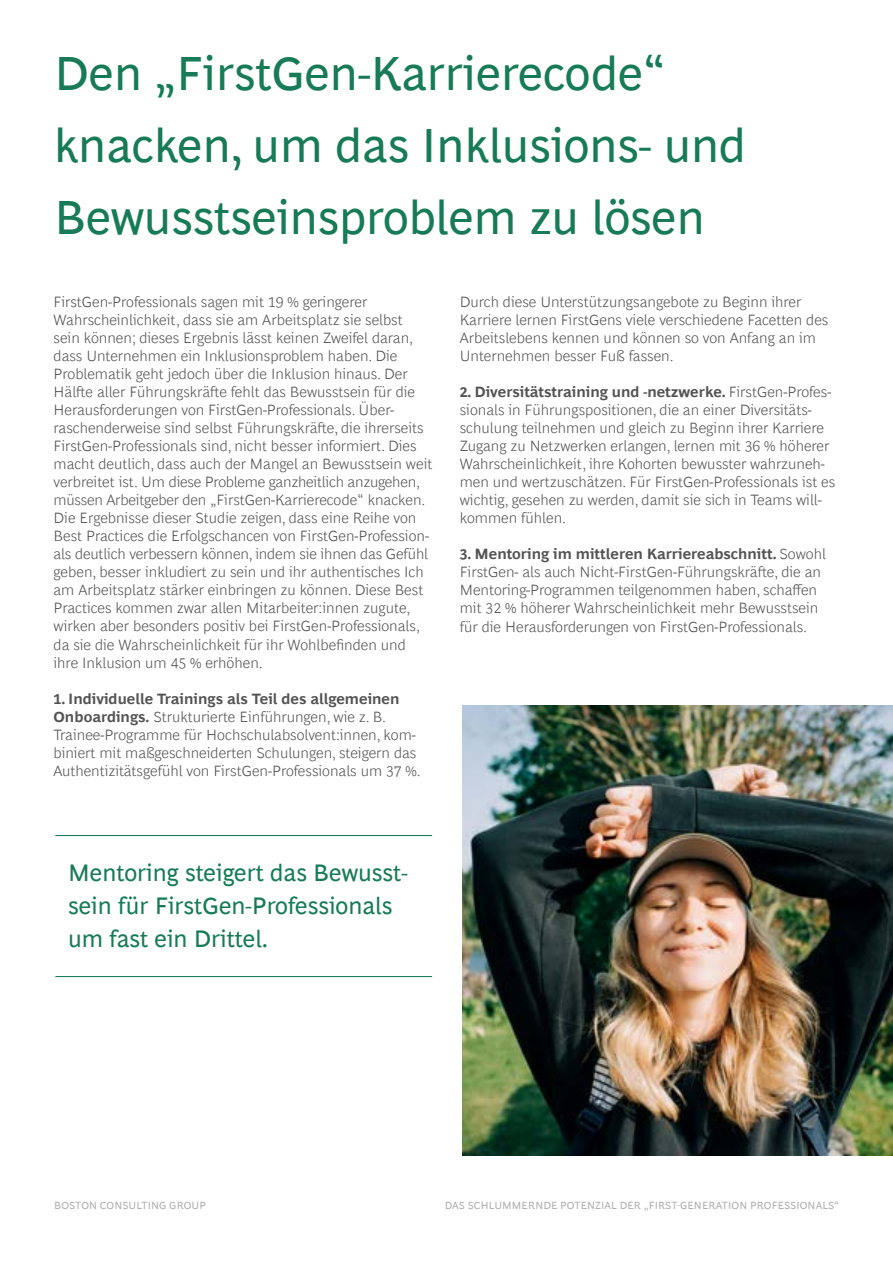
<style>
.page{position:relative;width:893px;height:1263px;background:#fff}
.page>*{position:absolute;margin:0;border:0;box-sizing:border-box;transform-origin:0 0}
.t1{font:48px/72.2px "Henderson BCG Sans";color:#177b57}
.t2{font:24px/33px "Henderson BCG Sans";color:#177b57}
.t3{font:300 15px/18px "Henderson BCG Sans";color:#535353}
.t4{font:10.5px "Henderson BCG Sans";letter-spacing:.01em;color:#b1b1b1}
.s1{font-weight:700}
</style>
<div class="page">
<img style="left:462px;top:705px;width:431px;height:450px">
<hr style="left:55px;top:835px;width:377px;height:1px;background:#197a56">
<hr style="left:55px;top:976px;width:377px;height:1px;background:#197a56">
<h1 class="t1" style="left:54px;top:34px;width:693px">Den „FirstGen-Karrierecode“ knacken, um das Inklusions- und<br>Bewusstseinsproblem zu lösen</h1>
<p class="t3" style="left:54px;top:291px;width:380px">FirstGen-Professionals sagen mit 19 % geringerer Wahrscheinlichkeit, dass sie am Arbeitsplatz sie selbst sein können; dieses Ergebnis lässt keinen Zweifel daran, dass Unternehmen ein Inklusionsproblem haben. Die Problematik geht jedoch über die Inklusion hinaus. Der Hälfte aller Führungskräfte fehlt das Bewusstsein für die Herausforderungen von FirstGen-Professionals. Über&shy;raschenderweise sind selbst Führungskräfte, die ihrerseits FirstGen-Professionals sind, nicht besser informiert. Dies macht deutlich, dass auch der Mangel an Bewusstsein weit verbreitet ist. Um diese Probleme ganzheitlich anzugehen, müssen Arbeitgeber den „FirstGen-Karrierecode“ knacken.<br>Die Ergebnisse dieser Studie zeigen, dass eine Reihe von Best Practices die Erfolgschancen von FirstGen-Profession&shy;als deutlich verbessern können, indem sie ihnen das Gefühl geben, besser inkludiert zu sein und ihr authentisches Ich am Arbeitsplatz stärker einbringen zu können. Diese Best Practices kommen zwar allen Mitarbeiter:innen zugute, wirken aber besonders positiv bei FirstGen-Professionals, da sie die Wahrscheinlichkeit für ihr Wohlbefinden und ihre Inklusion um 45 % erhöhen.</p>
<p class="t3" style="left:54px;top:688px;width:369px"><span class="s1">1. Individuelle Trainings als Teil des allgemeinen Onboardings.</span> Strukturierte Einführungen, wie z. B.<br>Trainee-Programme für Hochschulabsolvent:innen, kom&shy;biniert mit maßgeschneiderten Schulungen, steigern das Authentizitätsgefühl von FirstGen-Professionals um 37 %.</p>
<p class="t3" style="left:460px;top:291px;width:370px">Durch diese Unterstützungsangebote zu Beginn ihrer Karriere lernen FirstGens viele verschiedene Facetten des Arbeitslebens kennen und können so von Anfang an im Unternehmen besser Fuß fassen.</p>
<p class="t3" style="left:460px;top:382px;width:377px"><span class="s1">2. Diversitätstraining und -netzwerke.</span> FirstGen-Profes&shy;sionals in Führungspositionen, die an einer Diversitäts&shy;schulung teilnehmen und gleich zu Beginn ihrer Karriere Zugang zu Netzwerken erlangen, lernen mit 36 % höherer Wahrscheinlichkeit, ihre Kohorten bewusster wahrzuneh&shy;men und wertzuschätzen. Für FirstGen-Professionals ist es wichtig, gesehen zu werden, damit sie sich in Teams will&shy;kommen fühlen.</p>
<p class="t3" style="left:460px;top:544px;width:368px"><span class="s1">3. Mentoring im mittleren Karriereabschnitt.</span> Sowohl FirstGen- als auch Nicht-FirstGen-Führungskräfte, die an Mentoring-Programmen teilgenommen haben, schaffen mit 32 % höherer Wahrscheinlichkeit mehr Bewusstsein für die Herausforderungen von FirstGen-Professionals.</p>
<h2 class="t2" style="left:68px;top:855px;width:341px">Mentoring steigert das Bewusst&shy;sein für FirstGen-Professionals um fast ein Drittel.</h2>
<p class="t4" style="left:54px;top:1197px;width:153px">BOSTON CONSULTING GROUP</p>
<p class="t4" style="left:445px;top:1197px;width:396px">DAS SCHLUMMERNDE POTENZIAL DER „FIRST-GENERATION PROFESSIONALS“</p>
</div>
